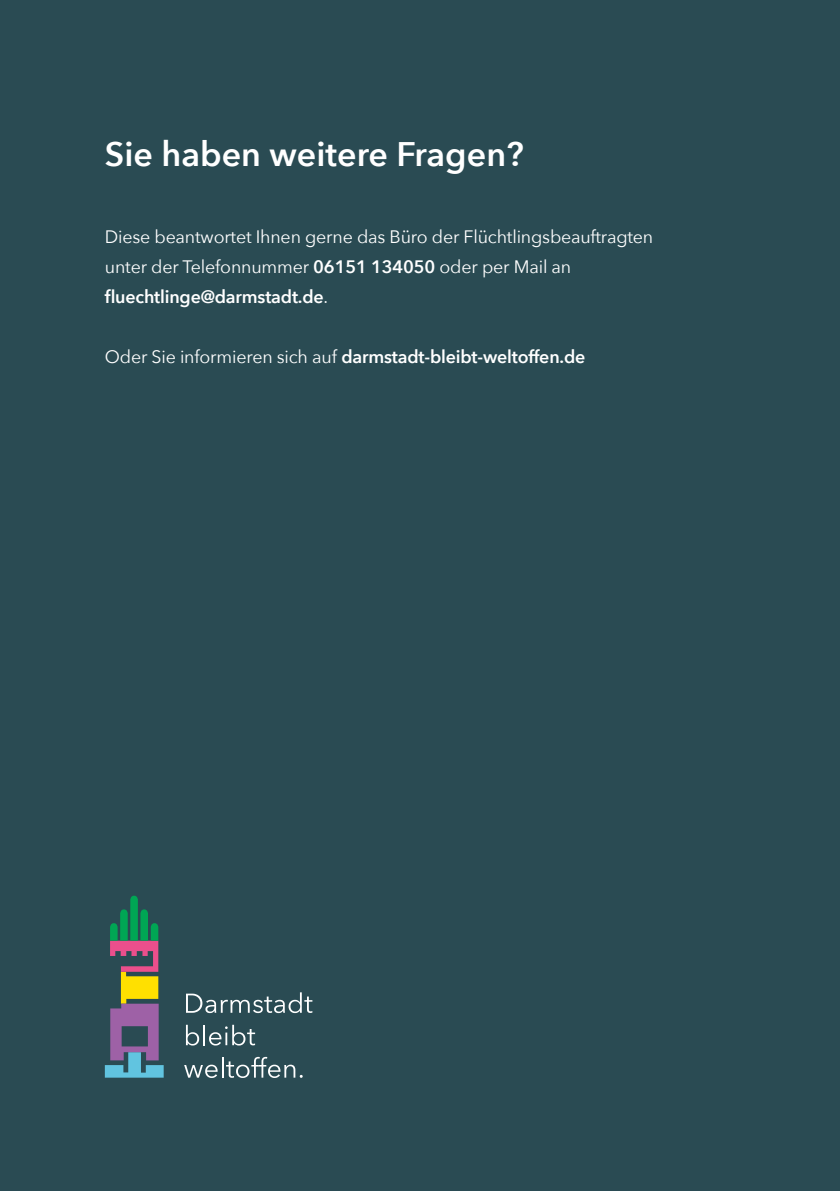
<style>
.page{position:relative;width:840px;height:1191px;background:#fff}
.page>*{position:absolute;margin:0;border:0;box-sizing:border-box;transform-origin:0 0}
.t1{font:600 34px "Avenir Next";color:#fff}
.t2{font:18px/30px "Avenir Next";letter-spacing:-.01em;color:#fff}
.t3{font:600 18px "Avenir Next";letter-spacing:-.01em;color:#fff}
.s1{font-weight:600}
.s2{font-weight:400}
</style>
<div class="page">
<div style="left:0;top:0;width:839px;height:1191px;background:#2a4b53"></div>
<svg style="left:105px;top:895px;width:58px;height:182px"></svg>
<svg style="left:186px;top:992px;width:126px;height:21px"></svg>
<svg style="left:186px;top:1024px;width:13px;height:21px"></svg>
<hr style="left:203px;top:1024px;width:2px;height:21px;background:#fff">
<svg style="left:209px;top:1024px;width:46px;height:21px"></svg>
<svg style="left:184px;top:1064px;width:33px;height:14px"></svg>
<hr style="left:221px;top:1057px;width:2px;height:20px;background:#fff">
<svg style="left:226px;top:1057px;width:76px;height:21px"></svg>
<h1 class="t1" style="left:105px;top:125px;width:420px">Sie haben weitere Fragen?</h1>
<p class="t2" style="left:105px;top:221px;width:549px">Diese beantwortet Ihnen gerne das Büro der Flüchtlingsbeauftragten unter der Telefonnummer <span class="s1">06151 134050</span> oder per Mail an <span class="s1">fluechtlinge@darmstadt.de</span>.</p>
<p class="t3" style="left:105px;top:342px;width:481px"><span class="s2">Oder Sie informieren sich auf</span> darmstadt-bleibt-weltoffen.de</p>
</div>
